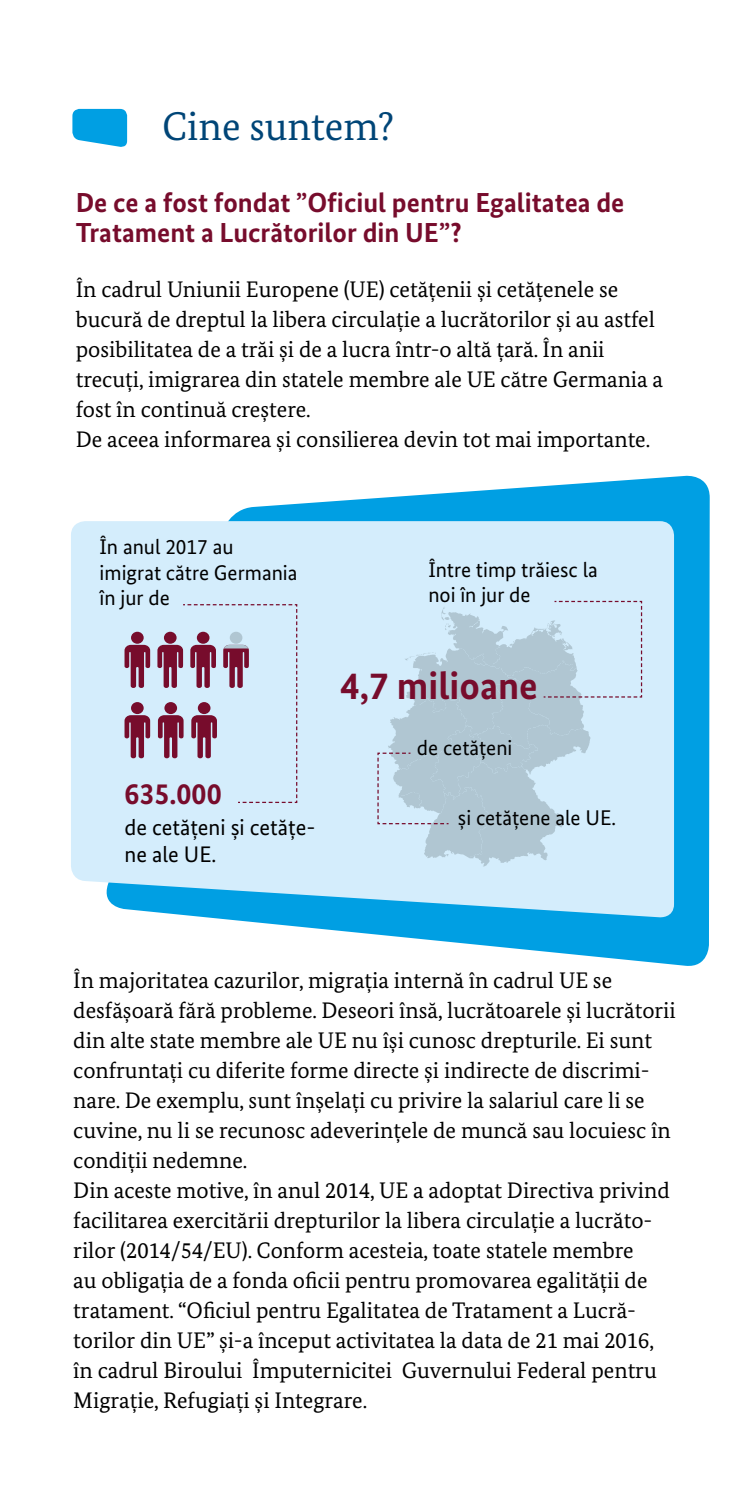
<style>
.page{position:relative;width:745px;height:1489px;background:#fff}
.page>*{position:absolute;margin:0;border:0;box-sizing:border-box;transform-origin:0 0}
.t1{font:40px "Bundes Serif";color:#004577}
.t2{font:700 39px "Bundes Sans";color:#770c2c}
.t3{font:700 30px "Bundes Sans";color:#770c2c}
.t4{font:700 27.5px/30px "Bundes Sans";color:#770c2c}
.t5{font:22.5px/30px "Bundes Serif";color:#000}
.t6{font:22.5px/27.5px "Bundes Sans";color:#000}
.t7{font:21.25px/25.5px "Bundes Sans";color:#000}
</style>
<div class="page">
<svg style="left:213px;top:475px;width:496px;height:491px;fill:#009fe3"></svg>
<svg style="left:71px;top:521px;width:602px;height:397px;background:#c6e7fa"></svg>
<svg style="left:124px;top:645px;width:26px;height:43px"></svg>
<div style="left:131px;top:631px;width:13px;height:12px;background:#770c2c;border-radius:50%"></div>
<svg style="left:124px;top:715px;width:26px;height:43px"></svg>
<div style="left:131px;top:702px;width:13px;height:12px;background:#770c2c;border-radius:50%"></div>
<svg style="left:157px;top:603px;width:141px;height:200px;background:#c5cadb"></svg>
<svg style="left:376px;top:600px;width:266px;height:266px;background:#c2d9e7"></svg>
<svg style="left:72px;top:109px;width:55px;height:38px;background:#1eaae6"></svg>
<h1 class="t1" style="left:162px;top:102px;width:233px">Cine suntem?</h1>
<h2 class="t4" style="left:76px;top:187px;width:550px">De ce a fost fondat ”Oficiul pentru Egalitatea de<br>Tratament a Lucrătorilor din UE”?</h2>
<p class="t5" style="left:76px;top:274px;width:588px">În cadrul Uniunii Europene (UE) cetățenii și cetățenele se bucură de dreptul la libera circulație a lucrătorilor și au astfel posibilitatea de a trăi și de a lucra într-o altă țară. În anii trecuți, imigrarea din statele membre ale UE către Germania a fost în continuă creștere.<br>De aceea informarea și consilierea devin tot mai importante.</p>
<p class="t7" style="left:100px;top:534px;width:199px">În anul 2017 au imigrat către Germania în jur de</p>
<p class="t3" style="left:124px;top:775px;width:99px">635.000</p>
<p class="t6" style="left:124px;top:813px;width:192px">de cetățeni și cetățe&shy;ne ale UE.</p>
<p class="t7" style="left:428px;top:556px;width:171px">Între timp trăiesc la noi în jur de</p>
<p class="t2" style="left:340px;top:661px;width:199px">4,7 milioane</p>
<p class="t7" style="left:416px;top:734px;width:97px">de cetățeni</p>
<p class="t7" style="left:457px;top:805px;width:160px">și cetățene ale UE.</p>
<p class="t5" style="left:73px;top:964px;width:603px">În majoritatea cazurilor, migrația internă în cadrul UE se desfășoară fără probleme. Deseori însă, lucrătoarele și lucrătorii din alte state membre ale UE nu își cunosc drepturile. Ei sunt confruntați cu diferite forme directe și indirecte de discrimi&shy;nare. De exemplu, sunt înșelați cu privire la salariul care li se cuvine, nu li se recunosc adeverințele de muncă sau locuiesc în condiții nedemne.</p>
<p class="t5" style="left:73px;top:1174px;width:597px">Din aceste motive, în anul 2014, UE a adoptat Directiva privind facilitarea exercitării drepturilor la libera circulație a lucrăto&shy;rilor (2014/54/EU). Conform acesteia, toate statele membre<br>au obligația de a fonda oficii pentru promovarea egalității de tratament. “Oficiul pentru Egalitatea de Tratament a Lucră&shy;torilor din UE” și-a început activitatea la data de 21 mai 2016, în cadrul Biroului Împuternicitei Guvernului Federal pentru Migrație, Refugiați și Integrare.</p>
</div>
